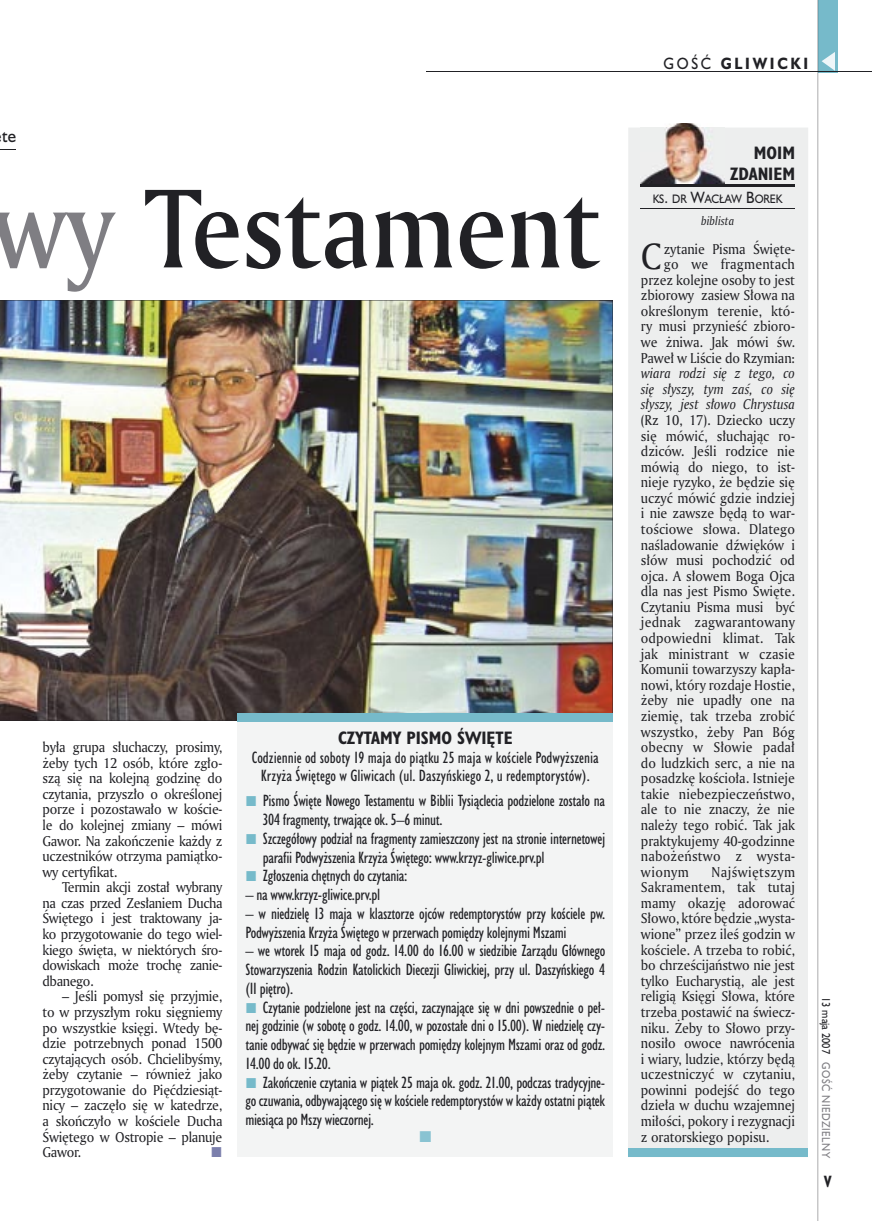
<style>
.page{position:relative;width:872px;height:1221px;background:#fff}
.page>*{position:absolute;margin:0;border:0;box-sizing:border-box;transform-origin:0 0}
.t1{font:108px "Amerigo Md PL";color:#212125;scale:.9 1}
.t2{font:35.55px "Amerigo PL";color:#212125;scale:.94 1}
.t3{font:700 16.5px/21px "Humanst 521 Cn PL";color:#212125;text-align:right}
.t4{font:16.5px "Humanst 521 PL";color:#212125;scale:.94 1}
.t5{font:15px/18.8px "Humanst 521 Cn PL";letter-spacing:-.02em;color:#212125;text-align:justify}
.t6{font:15px/18.8px "Humanst 521 Cn PL";color:#212125;text-align:center}
.t7{font:700 15px "Humanst 521 PL";letter-spacing:.2em;color:#212125;scale:.9 1}
.t8{font:700 15px "Humanst 521 Cn PL";color:#212125;scale:.94 1}
.t9{font:13.8px/15.6px "Amerigo PL";letter-spacing:-.01em;color:#212125;text-align:justify;scale:.94 1}
.t10{font:italic 13.8px/15.6px "Amerigo PL";letter-spacing:-.005em;color:#212125;text-align:justify;scale:.94 1}
.t11{font:italic 11.7px "Amerigo PL";color:#212125;scale:.94 1}
.t12{font:11.25px "Humanst 521 PL";color:#212125;scale:.9 1}
.t13{font:10.5px "Humanst 521 PL";letter-spacing:.05em;color:#7f7e83;scale:.9 1}
.t14{font:10.5px "Humanst 521 PL";color:#212125;scale:.9 1}
.s1{color:#7f7e83}
.s2{font-weight:400}
.s3{font-size:15px}
</style>
<div class="page">
<div style="left:818px;top:0;width:19px;height:72px;background:#76baca"></div>
<hr style="left:817px;top:0;width:1px;height:1220px;background:#212125">
<svg style="left:821px;top:52px;width:14px;height:19px"></svg>
<hr style="left:425px;top:72px;width:447px;height:1px;background:#212125">
<img style="left:0;top:300px;width:613px;height:421px">
<div style="left:628px;top:127px;width:180px;height:1030px;background:#edeeee"></div>
<div style="left:628px;top:1148px;width:180px;height:8px;background:#76baca"></div>
<img style="left:641px;top:123px;width:83px;height:61px">
<hr style="left:640px;top:184px;width:155px;height:1px;background:#212125">
<hr style="left:640px;top:186px;width:155px;height:1px;background:#212125">
<hr style="left:640px;top:208px;width:155px;height:1px;background:#212125">
<svg style="left:0;top:149px;width:16px;height:1px"></svg>
<div style="left:238px;top:721px;width:375px;height:435px;background:#f3f4f4"></div>
<div style="left:238px;top:712px;width:375px;height:9px;background:#76baca"></div>
<p class="t4" style="left:2px;top:125px;width:16px">te</p>
<h1 class="t1" style="left:-9px;top:156px;width:677px"><span class="s1">wy</span> Testament</h1>
<p class="t9" style="left:43px;top:739px;width:193px">była grupa słuchaczy, prosimy, żeby tych 12 osób, które zgło&shy;szą się na kolejną godzinę do czytania, przyszło o określonej porze i pozostawało w koście&shy;le do kolejnej zmiany – mówi Gawor. Na zakończenie każdy z uczestników otrzyma pamiątko&shy;wy certyfikat.</p>
<p class="t9" style="left:43px;top:879px;width:193px;text-indent:20px">Termin akcji został wybrany na czas przed Zesłaniem Ducha Świętego i jest traktowany ja&shy;ko przygotowanie do tego wiel&shy;kiego święta, w niektórych śro&shy;dowiskach może trochę zanie&shy;dbanego.</p>
<p class="t9" style="left:43px;top:988px;width:193px;text-indent:20px">– Jeśli pomysł się przyjmie, to w przyszłym roku sięgniemy po wszystkie księgi. Wtedy bę&shy;dzie potrzebnych ponad 1500 czytających osób. Chcielibyśmy, żeby czytanie – również jako przygotowanie do Pięćdziesiąt&shy;nicy – zaczęło się w katedrze, a skończyło w kościele Ducha Świętego w Ostropie – planuje Gawor.</p>
<p class="t3" style="left:338px;top:726px;width:176px">CZYTAMY PISMO ŚWIĘTE</p>
<p class="t6" style="left:252px;top:747px;width:349px">Codziennie od soboty 19 maja do piątku 25 maja w kościele Podwyższenia<br>Krzyża Świętego w Gliwicach (ul. Daszyńskiego 2, u redemptorystów).</p>
<p class="t5" style="left:263px;top:791px;width:344px;text-align:left">Pismo Święte Nowego Testamentu w Biblii Tysiąclecia podzielone zostało na 304 fragmenty, trwające ok. 5–6 minut.<br>Szczegółowy podział na fragmenty zamieszczony jest na stronie internetowej parafii Podwyższenia Krzyża Świętego: www.krzyz-gliwice.prv.pl<br>Zgłoszenia chętnych do czytania:</p>
<p class="t5" style="left:245px;top:885px;width:136px">– na www.krzyz-gliwice.prv.pl</p>
<p class="t5" style="left:245px;top:903px;width:361px">– w niedzielę 13 maja w klasztorze ojców redemptorystów przy kościele pw.<br>Podwyższenia Krzyża Świętego w przerwach pomiędzy kolejnymi Mszami</p>
<p class="t5" style="left:245px;top:941px;width:361px">– we wtorek 15 maja od godz. 14.00 do 16.00 w siedzibie Zarządu Głównego Stowarzyszenia Rodzin Katolickich Diecezji Gliwickiej, przy ul. Daszyńskiego 4 (II piętro).</p>
<p class="t5" style="left:245px;top:997px;width:361px;text-indent:17px">Czytanie podzielone jest na części, zaczynające się w dni powszednie o peł&shy;nej godzinie (w sobotę o godz. 14.00, w pozostałe dni o 15.00). W niedzielę czy&shy;tanie odbywać się będzie w przerwach pomiędzy kolejnym Mszami oraz od godz.<br>14.00 do ok. 15.20.</p>
<p class="t5" style="left:245px;top:1072px;width:361px;text-indent:17px">Zakończenie czytania w piątek 25 maja ok. godz. 21.00, podczas tradycyjne&shy;go czuwania, odbywającego się w kościele redemptorystów w każdy ostatni piątek miesiąca po Mszy wieczornej.</p>
<p class="t7" style="left:663px;top:53px;width:162px"><span class="s2">GOŚĆ</span> GLIWICKI</p>
<p class="t3" style="left:730px;top:142px;width:66px">MOIM<br>ZDANIEM</p>
<p class="t12" style="left:653px;top:191px;width:146px">KS<span class="s3">.</span> DR <span class="s3">W</span>ACŁAW <span class="s3">B</span>OREK</p>
<p class="t11" style="left:701px;top:212px;width:37px">biblista</p>
<h2 class="t2" style="left:641px;top:233px;width:23px">C</h2>
<p class="t9" style="left:641px;top:240px;width:165px;text-align:right">zytanie Pisma Święte-<br>go we fragmentach przez kolejne osoby to jest zbiorowy zasiew Słowa na określonym terenie, któ&shy;ry musi przynieść zbioro&shy;we żniwa. Jak mówi św.<br>Paweł w Liście do Rzymian:</p>
<p class="t10" style="left:641px;top:365px;width:165px">wiara rodzi się z tego, co się słyszy, tym zaś, co się słyszy, jest słowo Chrystusa</p>
<p class="t9" style="left:641px;top:412px;width:165px">(Rz 10, 17). Dziecko uczy się mówić, słuchając ro&shy;dziców. Jeśli rodzice nie mówią do niego, to ist&shy;nieje ryzyko, że będzie się uczyć mówić gdzie indziej i nie zawsze będą to war&shy;tościowe słowa. Dlatego naśladowanie dźwięków i słów musi pochodzić od ojca. A słowem Boga Ojca dla nas jest Pismo Święte.<br>Czytaniu Pisma musi być jednak zagwarantowany odpowiedni klimat. Tak jak ministrant w czasie Komunii towarzyszy kapła&shy;nowi, który rozdaje Hostie, żeby nie upadły one na ziemię, tak trzeba zrobić wszystko, żeby Pan Bóg obecny w Słowie padał do ludzkich serc, a nie na posadzkę kościoła. Istnieje takie niebezpieczeństwo, ale to nie znaczy, że nie należy tego robić. Tak jak praktykujemy 40-godzinne nabożeństwo z wysta&shy;wionym</p>
<p class="t9" style="left:641px;top:863px;width:165px;text-indent:71px">Najświętszym Sakramentem, tak tutaj mamy okazję adorować Słowo, które będzie „wysta&shy;wione” przez ileś godzin w kościele. A trzeba to robić, bo chrześcijaństwo nie jest tylko Eucharystią, ale jest religią Księgi Słowa, które trzeba postawić na świecz&shy;niku. Żeby to Słowo przy&shy;nosiło owoce nawrócenia i wiary, ludzie, którzy będą uczestniczyć w czytaniu, powinni podejść do tego dzieła w duchu wzajemnej miłości, pokory i rezygnacji z oratorskiego popisu.</p>
<p class="t14" style="left:833px;top:996px;width:64px;rotate:90deg">13 maja 2007</p>
<p class="t13" style="left:833px;top:1062px;width:108px;rotate:90deg">GOŚĆ NIEDZIELNY</p>
<p class="t8" style="left:824px;top:1171px;width:9px">V</p>
</div>
